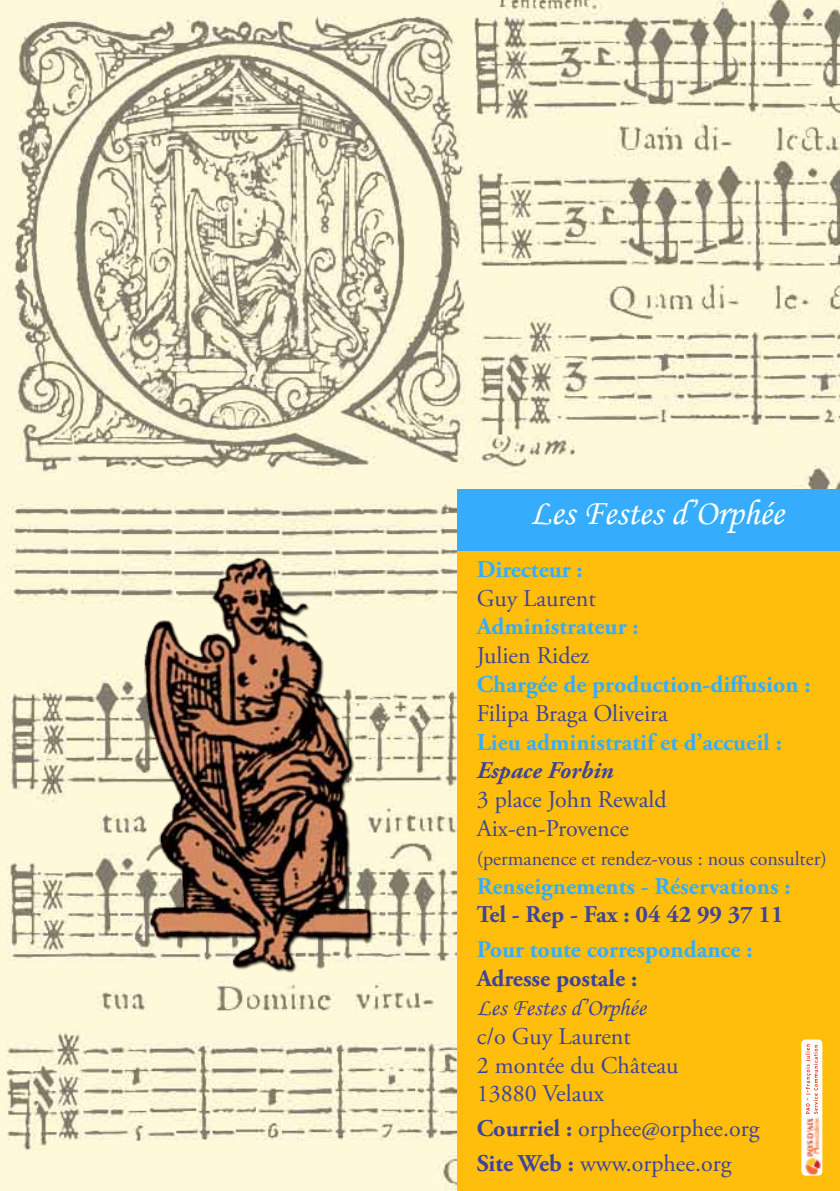
<style>
.page{position:relative;width:840px;height:1191px;background:#fff}
.page>*{position:absolute;margin:0;border:0;box-sizing:border-box;transform-origin:0 0}
.t1{font:36px "Monotype Corsiva";color:#fff}
.t2{font:24px/28.8px "Adobe Garamond Pro";color:#3e449c}
.t3{font:700 24px "Adobe Garamond Pro";color:#36adfc}
.t4{font:700 24px "Adobe Garamond Pro";color:#3e449c}
.t5{font:24px "Monotype Corsiva";color:#3e449c}
.t6{font:italic 700 24px "Adobe Garamond Pro";color:#3e449c}
.t7{font:20px "Adobe Garamond Pro";color:#3e449c}
.s1{font-weight:700}
</style>
<div class="page">
<img style="left:0;top:0;width:839px;height:1191px">
<div style="left:457px;top:522px;width:382px;height:669px;background:#ffbe0b"></div>
<div style="left:457px;top:489px;width:382px;height:61px;background:#36adfc"></div>
<div style="left:800px;top:1039px;width:21px;height:136px;background:linear-gradient(to bottom,#fff,#fffefd);border-radius:4px"></div>
<img style="left:803px;top:1116px;width:18px;height:59px">
<svg style="left:805px;top:1044px;width:12px;height:70px"></svg>
<img style="left:98px;top:550px;width:300px;height:424px">
<h1 class="t1" style="left:530px;top:491px;width:255px">Les Festes d’Orphée</h1>
<p class="t3" style="left:476px;top:555px;width:107px">Directeur :</p>
<p class="t2" style="left:476px;top:584px;width:120px">Guy Laurent</p>
<p class="t3" style="left:476px;top:613px;width:163px">Administrateur :</p>
<p class="t2" style="left:476px;top:642px;width:114px">Julien Ridez</p>
<p class="t3" style="left:476px;top:670px;width:335px">Chargée de production-diffusion :</p>
<p class="t2" style="left:476px;top:699px;width:192px">Filipa Braga Oliveira</p>
<p class="t3" style="left:476px;top:728px;width:306px">Lieu administratif et d’accueil :</p>
<p class="t6" style="left:476px;top:757px;width:138px">Espace Forbin</p>
<p class="t2" style="left:476px;top:786px;width:191px">3 place John Rewald<br>Aix-en-Provence</p>
<p class="t7" style="left:476px;top:846px;width:351px">(permanence et rendez-vous : nous consulter)</p>
<p class="t3" style="left:476px;top:872px;width:315px">Renseignements - Réservations :</p>
<p class="t4" style="left:476px;top:901px;width:308px">Tel - Rep - Fax : 04 42 99 37 11</p>
<p class="t3" style="left:476px;top:935px;width:277px">Pour toute correspondance :</p>
<p class="t4" style="left:476px;top:964px;width:162px">Adresse postale :</p>
<p class="t5" style="left:476px;top:993px;width:170px">Les Festes d’Orphée</p>
<p class="t2" style="left:476px;top:1022px;width:203px">c/o Guy Laurent<br>2 montée du Château<br>13880 Velaux</p>
<p class="t2" style="left:476px;top:1112px;width:284px;line-height:34.8px"><span class="s1">Courriel :</span> orphee@orphee.org<br><span class="s1">Site Web :</span> www.orphee.org</p>
</div>
